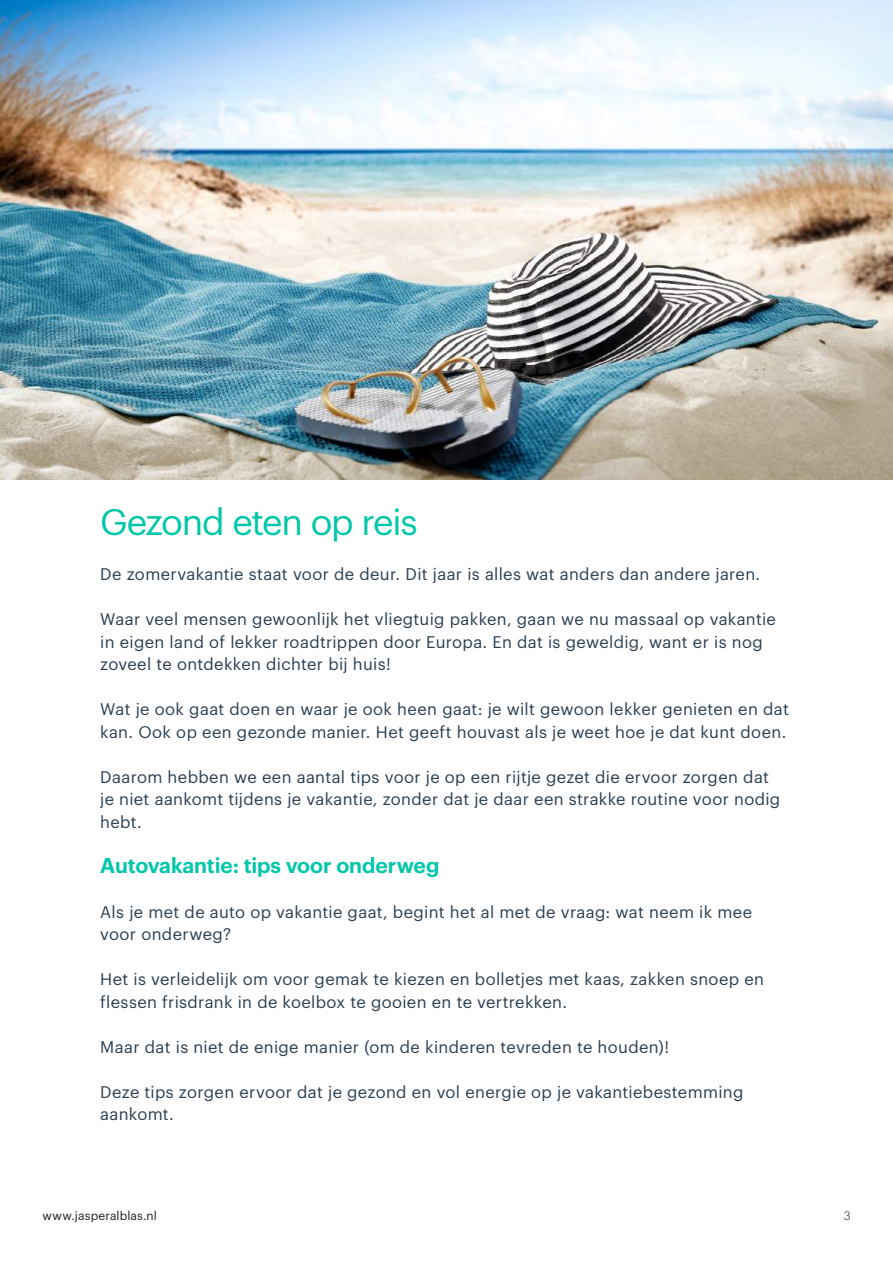
<style>
.page{position:relative;width:893px;height:1263px;background:#fff}
.page>*{position:absolute;margin:0;border:0;box-sizing:border-box;transform-origin:0 0}
.t1{font:36px "Graphik";letter-spacing:-.035em;color:#00c7a9}
.t2{font:600 21px "Graphik";letter-spacing:-.005em;color:#00c7a9}
.t3{font:16.5px/22.5px "Graphik";letter-spacing:.02em;color:#2a3f52}
.t4{font:12px "Graphik";letter-spacing:.015em;color:#231f20}
.t5{font:300 12px "Graphik";color:#231f20}
</style>
<div class="page">
<img style="left:0;top:0;width:893px;height:480px">
<h1 class="t1" style="left:100px;top:495px;width:319px">Gezond eten op reis</h1>
<p class="t3" style="left:100px;top:561px;width:661px">De zomervakantie staat voor de deur. Dit jaar is alles wat anders dan andere jaren.</p>
<p class="t3" style="left:100px;top:606px;width:677px">Waar veel mensen gewoonlijk het vliegtuig pakken, gaan we nu massaal op vakantie in eigen land of lekker roadtrippen door Europa. En dat is geweldig, want er is nog zoveel te ontdekken dichter bij huis!</p>
<p class="t3" style="left:100px;top:696px;width:690px">Wat je ook gaat doen en waar je ook heen gaat: je wilt gewoon lekker genieten en dat kan. Ook op een gezonde manier. Het geeft houvast als je weet hoe je dat kunt doen.</p>
<p class="t3" style="left:100px;top:764px;width:681px">Daarom hebben we een aantal tips voor je op een rijtje gezet die ervoor zorgen dat je niet aankomt tijdens je vakantie, zonder dat je daar een strakke routine voor nodig hebt.</p>
<p class="t2" style="left:100px;top:849px;width:341px">Autovakantie: tips voor onderweg</p>
<p class="t3" style="left:100px;top:899px;width:653px">Als je met de auto op vakantie gaat, begint het al met de vraag: wat neem ik mee voor onderweg?</p>
<p class="t3" style="left:100px;top:966px;width:665px">Het is verleidelijk om voor gemak te kiezen en bolletjes met kaas, zakken snoep en flessen frisdrank in de koelbox te gooien en te vertrekken.</p>
<p class="t3" style="left:100px;top:1034px;width:570px">Maar dat is niet de enige manier (om de kinderen tevreden te houden)!</p>
<p class="t3" style="left:100px;top:1079px;width:645px">Deze tips zorgen ervoor dat je gezond en vol energie op je vakantiebestemming aankomt.</p>
<p class="t4" style="left:43px;top:1206px;width:116px">www.jasperalblas.nl</p>
<p class="t5" style="left:844px;top:1207px;width:8px">3</p>
</div>
